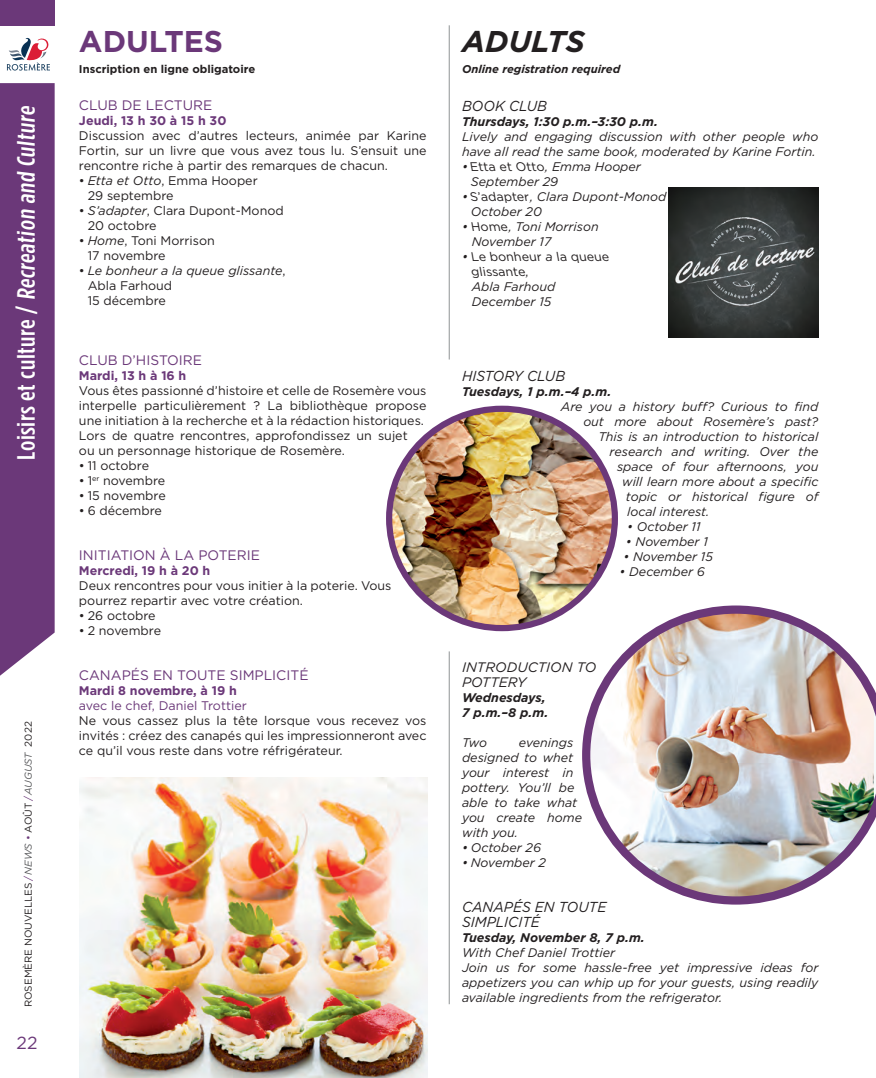
<style>
.page{position:relative;width:876px;height:1078px;background:#fff}
.page>*{position:absolute;margin:0;border:0;box-sizing:border-box;transform-origin:0 0}
.t1{font:700 30px "Gotham";color:#6b3879}
.t2{font:italic 700 30px "Gotham";color:#231f20}
.t3{font:500 25px "Gotham Condensed";letter-spacing:.02em;color:#fff;scale:1.1 1}
.t4{font:17.5px "Gotham";color:#6b3879}
.t5{font:italic 14.5px/15px "Gotham";color:#231f20;scale:.95 1}
.t6{font:13.75px "Gotham";color:#6b3879}
.t7{font:italic 13.75px/15px "Gotham";color:#231f20}
.t8{font:italic 12.5px/15px "Gotham";color:#231f20}
.t9{font:12.5px/15px "Gotham";color:#231f20}
.t10{font:italic 700 12.5px/15px "Gotham";color:#231f20}
.t11{font:700 12.5px "Gotham";color:#6b3879}
.t12{font:italic 12.5px/15px "Gotham";color:#231f20}
.t13{font:12.5px "Gotham";color:#6b3879}
.t14{font:700 11.25px "Gotham";color:#231f20}
.t15{font:italic 700 11.25px "Gotham";color:#231f20}
.t16{font:10px "Gotham";color:#231f20}
.s1{color:#6b3879}
.s2{font-style:italic;color:#57585a}
.s3{font-style:italic}
.s4{font-style:normal}
.s5{font-style:inherit}
</style>
<div class="page">
<div style="left:0;top:83px;width:55px;height:593px;background:#6b3879"></div>
<div style="left:19px;top:673px;width:17px;height:334px;background:#fff"></div>
<svg style="left:7px;top:38px;width:43px;height:33px"></svg>
<div style="left:0;top:0;width:55px;height:26px;background:#6b3879"></div>
<hr style="left:449px;top:25px;width:1px;height:334px;background:#8f9395">
<hr style="left:449px;top:651px;width:1px;height:353px;background:#8f9395">
<img style="left:389px;top:409px;width:226px;height:219px">
<div style="left:386px;top:406px;width:232px;height:225px;border:6px solid #6b3879;border-radius:50%"></div>
<img style="left:582px;top:605px;width:294px;height:299px">
<img style="left:79px;top:778px;width:349px;height:300px">
<img style="left:668px;top:187px;width:150px;height:151px">
<h2 class="t3" style="left:12px;top:460px;width:325px;rotate:-90deg">Loisirs et culture / Recreation and Culture</h2>
<p class="t16" style="left:23px;top:1007px;width:287px;rotate:-90deg">ROSEMÈRE NOUVELLES<span class="s1">/</span> <span class="s2">NEWS</span> <span class="s1">•</span> AOÛT<span class="s1">/</span><span class="s2">AUGUST</span> 2022</p>
<h3 class="t4" style="left:17px;top:1032px;width:22px">22</h3>
<h1 class="t1" style="left:79px;top:24px;width:146px">ADULTES</h1>
<p class="t14" style="left:79px;top:63px;width:178px">Inscription en ligne obligatoire</p>
<p class="t6" style="left:79px;top:97px;width:135px">CLUB DE LECTURE</p>
<p class="t11" style="left:79px;top:113px;width:149px">Jeudi, 13 h 30 à 15 h 30</p>
<p class="t9" style="left:79px;top:128px;width:349px;text-align:justify">Discussion avec d’autres lecteurs, animée par Karine Fortin, sur un livre que vous avez tous lu. S’ensuit une rencontre riche à partir des remarques de chacun.</p>
<p class="t9" style="left:88px;top:173px;width:172px;text-indent:-9px">• <span class="s3">Etta et Otto</span>, Emma Hooper<br>29 septembre</p>
<p class="t9" style="left:88px;top:203px;width:198px;text-indent:-9px">• <span class="s3">S’adapter</span>, Clara Dupont-Monod<br>20 octobre</p>
<p class="t9" style="left:88px;top:233px;width:129px;text-indent:-9px">• <span class="s3">Home</span>, Toni Morrison<br>17 novembre</p>
<p class="t8" style="left:88px;top:263px;width:199px;text-indent:-9px"><span class="s4">•</span> Le bonheur a la queue glissante<span class="s4">,<br>Abla Farhoud<br>15 décembre</span></p>
<p class="t6" style="left:79px;top:352px;width:125px">CLUB D’HISTOIRE</p>
<p class="t11" style="left:79px;top:368px;width:109px">Mardi, 13 h à 16 h</p>
<p class="t9" style="left:79px;top:383px;width:349px">Vous êtes passionné d’histoire et celle de Rosemère vous interpelle particulièrement ? La bibliothèque propose une initiation à la recherche et à la rédaction historiques.<br>Lors de quatre rencontres, approfondissez un sujet ou un personnage historique de Rosemère.</p>
<p class="t9" style="left:79px;top:458px;width:72px">• 11 octobre</p>
<p class="t9" style="left:79px;top:473px;width:88px">• 1<sup>er</sup> novembre</p>
<p class="t9" style="left:79px;top:488px;width:88px">• 15 novembre</p>
<p class="t9" style="left:79px;top:503px;width:85px">• 6 décembre</p>
<p class="t6" style="left:79px;top:547px;width:182px">INITIATION À LA POTERIE</p>
<p class="t11" style="left:79px;top:563px;width:133px">Mercredi, 19 h à 20 h</p>
<p class="t9" style="left:79px;top:578px;width:314px">Deux rencontres pour vous initier à la poterie. Vous pourrez repartir avec votre création.</p>
<p class="t9" style="left:79px;top:608px;width:78px">• 26 octobre</p>
<p class="t9" style="left:79px;top:623px;width:84px">• 2 novembre</p>
<p class="t6" style="left:79px;top:667px;width:231px">CANAPÉS EN TOUTE SIMPLICITÉ</p>
<p class="t11" style="left:79px;top:683px;width:159px">Mardi 8 novembre, à 19 h</p>
<p class="t13" style="left:79px;top:699px;width:169px">avec le chef, Daniel Trottier</p>
<p class="t9" style="left:79px;top:713px;width:349px;text-align:justify">Ne vous cassez plus la tête lorsque vous recevez vos invités : créez des canapés qui les impressionneront avec ce qu’il vous reste dans votre réfrigérateur.</p>
<h1 class="t2" style="left:462px;top:24px;width:124px">ADULTS</h1>
<p class="t15" style="left:462px;top:63px;width:160px">Online registration required</p>
<p class="t5" style="left:462px;top:98px;width:91px">BOOK CLUB</p>
<p class="t10" style="left:462px;top:114px;width:197px">Thursdays, 1:30 p.m.–3:30 p.m.</p>
<p class="t8" style="left:462px;top:129px;width:358px">Lively and engaging discussion with other people who have all read the same book, moderated by Karine Fortin.</p>
<p class="t8" style="left:471px;top:159px;width:172px;text-indent:-9px">• <span class="s5">Etta et Otto</span>, Emma Hooper<br>September 29</p>
<p class="t8" style="left:471px;top:189px;width:197px;text-indent:-9px">• <span class="s5">S’adapter</span>, Clara Dupont-Monod<br>October 20</p>
<p class="t8" style="left:472px;top:219px;width:128px;text-indent:-10px">• <span class="s5">Home</span>, Toni Morrison<br>November 17</p>
<p class="t12" style="left:472px;top:248px;width:142px;text-indent:-10px"><span class="s5">•</span> Le bonheur <span class="s5">a</span> la queue glissante<span class="s5">,<br>Abla Farhoud<br>December 15</span></p>
<p class="t5" style="left:462px;top:368px;width:110px">HISTORY CLUB</p>
<p class="t10" style="left:462px;top:384px;width:151px">Tuesdays, 1 p.m.–4 p.m.</p>
<p class="t8" style="left:561px;top:399px;width:259px">Are you a history buff? Curious to find</p>
<p class="t8" style="left:583px;top:414px;width:237px">out more about Rosemère’s past?</p>
<p class="t8" style="left:598px;top:429px;width:222px">This is an introduction to historical</p>
<p class="t8" style="left:610px;top:444px;width:210px">research and writing. Over the</p>
<p class="t8" style="left:617px;top:459px;width:203px">space of four afternoons, you</p>
<p class="t8" style="left:622px;top:474px;width:198px">will learn more about a specific</p>
<p class="t8" style="left:626px;top:489px;width:194px">topic or historical figure of</p>
<p class="t8" style="left:627px;top:504px;width:84px">local interest.</p>
<p class="t8" style="left:627px;top:519px;width:75px">• October 11</p>
<p class="t8" style="left:626px;top:534px;width:84px">• November 1</p>
<p class="t8" style="left:623px;top:549px;width:91px">• November 15</p>
<p class="t8" style="left:620px;top:564px;width:87px">• December 6</p>
<p class="t7" style="left:462px;top:660px;width:136px">INTRODUCTION TO<br>POTTERY</p>
<p class="t10" style="left:462px;top:690px;width:88px">Wednesdays,<br>7 p.m.–8 p.m.</p>
<p class="t8" style="left:462px;top:735px;width:27px">Two</p>
<p class="t8" style="left:462px;top:735px;width:122px;text-indent:57px">evenings designed to whet your interest in pottery. You’ll be able to take what you create home with you.</p>
<p class="t8" style="left:462px;top:840px;width:80px">• October 26</p>
<p class="t8" style="left:462px;top:855px;width:86px">• November 2</p>
<p class="t5" style="left:462px;top:899px;width:153px">CANAPÉS EN TOUTE<br>SIMPLICITÉ</p>
<p class="t10" style="left:462px;top:930px;width:184px">Tuesday, November 8, 7 p.m.</p>
<p class="t8" style="left:462px;top:945px;width:358px">With Chef Daniel Trottier<br>Join us for some hassle-free yet impressive ideas for appetizers you can whip up for your guests, using readily available ingredients from the refrigerator.</p>
</div>
